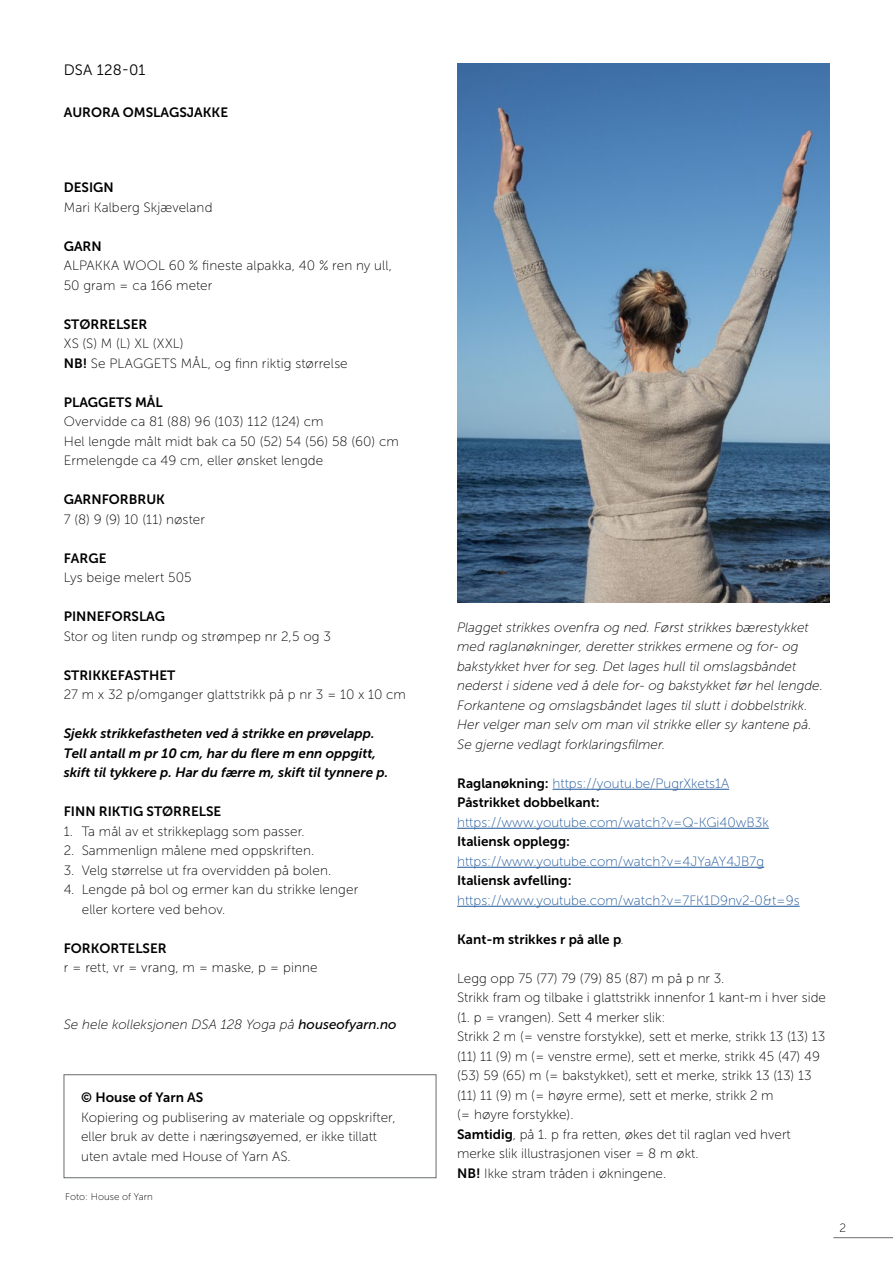
<style>
.page{position:relative;width:893px;height:1263px;background:#fff}
.page>*{position:absolute;margin:0;border:0;box-sizing:border-box;transform-origin:0 0}
.t1{font:15px "Museo Sans 300";letter-spacing:.005em;color:#000}
.INNHOLD_-_Uten_orddeling{font:13.5px/19.5px "Museo Sans 100";color:#000}
.Faktatekst{font:13.5px "Museo Sans 100";letter-spacing:.01em;color:#000}
.INNHOLD_-_Uten_orddeling-2{font:italic 13.5px/19.5px "Museo Sans 100";color:#000}
.INNHOLD_-_Uten_orddeling-3{font:13.5px "Museo Sans 700";color:#000}
.INNHOLD_-_Uten_orddeling-4{font:13.5px "Museo Sans 100";color:#22599b}
.Faktatekst-2{font:italic 13.5px "Museo Sans 700";color:#000}
.Faktatekst-3{font:13.5px "Museo Sans 700";color:#000}
.t2{font:12px "Museo Sans 100";color:#000}
.t3{font:9.75px "Museo Sans 100";color:#000}
.s1{font-family:"Museo Sans 700"}
.s2{font-family:"Museo Sans 500"}
.s3{font-family:"Museo Sans 700";color:#000}
.s4{font-family:"Museo Sans 100";font-style:italic}
</style>
<div class="page">
<hr style="left:833px;top:1237px;width:60px;height:1px;background:#6e6e6e">
<img style="left:457px;top:64px;width:372px;height:538px">
<div style="left:64px;top:1074px;width:372px;height:104px;border:1px solid #686c6e"></div>
<hr style="left:552px;top:789px;width:177px;height:1px;background:#22599b">
<hr style="left:457px;top:828px;width:312px;height:1px;background:#22599b">
<hr style="left:457px;top:867px;width:307px;height:1px;background:#22599b">
<hr style="left:457px;top:906px;width:343px;height:1px;background:#22599b">
<p class="t1" style="left:64px;top:62px;width:83px">DSA 128-01</p>
<p class="INNHOLD_-_Uten_orddeling-3" style="left:64px;top:105px;width:166px">AURORA OMSLAGSJAKKE</p>
<p class="INNHOLD_-_Uten_orddeling-3" style="left:64px;top:180px;width:51px">DESIGN</p>
<p class="Faktatekst" style="left:64px;top:200px;width:150px">Mari Kalberg Skjæveland</p>
<p class="INNHOLD_-_Uten_orddeling-3" style="left:64px;top:239px;width:40px">GARN</p>
<p class="Faktatekst" style="left:64px;top:258px;width:330px">ALPAKKA WOOL 60 % fineste alpakka, 40 % ren ny ull,</p>
<p class="Faktatekst" style="left:64px;top:278px;width:150px">50 gram = ca 166 meter</p>
<p class="INNHOLD_-_Uten_orddeling-3" style="left:64px;top:317px;width:85px">STØRRELSER</p>
<p class="Faktatekst" style="left:64px;top:336px;width:121px">XS (S) M (L) XL (XXL)</p>
<p class="Faktatekst" style="left:64px;top:356px;width:285px"><span class="s1">NB!</span> Se PLAGGETS MÅL, og finn riktig størrelse</p>
<p class="INNHOLD_-_Uten_orddeling-3" style="left:64px;top:395px;width:101px">PLAGGETS MÅL</p>
<p class="Faktatekst" style="left:64px;top:414px;width:261px">Overvidde ca 81 (88) 96 (103) 112 (124) cm</p>
<p class="Faktatekst" style="left:64px;top:434px;width:337px">Hel lengde målt midt bak ca 50 (52) 54 (56) 58 (60) cm</p>
<p class="Faktatekst" style="left:64px;top:453px;width:261px">Ermelengde ca 49 cm, eller ønsket lengde</p>
<p class="INNHOLD_-_Uten_orddeling-3" style="left:64px;top:492px;width:103px">GARNFORBRUK</p>
<p class="Faktatekst" style="left:64px;top:512px;width:143px">7 (8) 9 (9) 10 (11) nøster</p>
<p class="INNHOLD_-_Uten_orddeling-3" style="left:64px;top:551px;width:44px">FARGE</p>
<p class="Faktatekst" style="left:64px;top:570px;width:129px">Lys beige melert 505</p>
<p class="INNHOLD_-_Uten_orddeling-3" style="left:64px;top:609px;width:103px">PINNEFORSLAG</p>
<p class="Faktatekst" style="left:64px;top:629px;width:269px">Stor og liten rundp og strømpep nr 2,5 og 3</p>
<p class="INNHOLD_-_Uten_orddeling-3" style="left:64px;top:668px;width:113px">STRIKKEFASTHET</p>
<p class="Faktatekst" style="left:64px;top:687px;width:344px">27 m x 32 p/omganger glattstrikk på p nr 3 = 10 x 10 cm</p>
<p class="Faktatekst-2" style="left:64px;top:726px;width:312px">Sjekk strikkefastheten ved å strikke en prøvelapp.</p>
<p class="Faktatekst-2" style="left:64px;top:746px;width:314px">Tell antall m pr 10 cm, har du flere m enn oppgitt,</p>
<p class="Faktatekst-2" style="left:64px;top:765px;width:326px">skift til tykkere p. Har du færre m, skift til tynnere p.</p>
<p class="Faktatekst-3" style="left:64px;top:804px;width:159px">FINN RIKTIG STØRRELSE</p>
<p class="Faktatekst" style="left:64px;top:824px;width:243px">1. Ta mål av et strikkeplagg som passer.</p>
<p class="Faktatekst" style="left:64px;top:843px;width:252px">2. Sammenlign målene med oppskriften.</p>
<p class="Faktatekst" style="left:64px;top:863px;width:269px">3. Velg størrelse ut fra overvidden på bolen.</p>
<p class="Faktatekst" style="left:64px;top:882px;width:296px">4. Lengde på bol og ermer kan du strikke lenger</p>
<p class="Faktatekst" style="left:82px;top:902px;width:145px">eller kortere ved behov.</p>
<p class="Faktatekst-3" style="left:64px;top:941px;width:104px">FORKORTELSER</p>
<p class="Faktatekst" style="left:64px;top:960px;width:255px">r = rett, vr = vrang, m = maske, p = pinne</p>
<p class="INNHOLD_-_Uten_orddeling-2" style="left:64px;top:1014px;width:334px">Se hele kolleksjonen DSA 128 Yoga på <span class="s2">houseofyarn.no</span></p>
<p class="INNHOLD_-_Uten_orddeling-3" style="left:81px;top:1090px;width:124px">© House of Yarn AS</p>
<p class="INNHOLD_-_Uten_orddeling" style="left:81px;top:1107px;width:316px">Kopiering og publisering av materiale og oppskrifter,</p>
<p class="INNHOLD_-_Uten_orddeling" style="left:81px;top:1127px;width:298px">eller bruk av dette i næringsøyemed, er ikke tillatt</p>
<p class="INNHOLD_-_Uten_orddeling" style="left:81px;top:1146px;width:211px">uten avtale med House of Yarn AS.</p>
<p class="t3" style="left:65px;top:1191px;width:89px">Foto: House of Yarn</p>
<p class="INNHOLD_-_Uten_orddeling-2" style="left:457px;top:618px;width:367px">Plagget strikkes ovenfra og ned. Først strikkes bærestykket med raglanøkninger, deretter strikkes ermene og for- og bakstykket hver for seg. Det lages hull til omslagsbåndet nederst i sidene ved å dele for- og bakstykket før hel lengde.<br>Forkantene og omslagsbåndet lages til slutt i dobbelstrikk.<br>Her velger man selv om man vil strikke eller sy kantene på.</p>
<p class="INNHOLD_-_Uten_orddeling-2" style="left:457px;top:735px;width:210px">Se gjerne vedlagt forklaringsfilmer.</p>
<p class="INNHOLD_-_Uten_orddeling-4" style="left:457px;top:776px;width:274px"><span class="s3">Raglanøkning:</span> https://youtu.be/PugrXkets1A</p>
<p class="INNHOLD_-_Uten_orddeling-3" style="left:457px;top:795px;width:144px">Påstrikket dobbelkant:</p>
<p class="INNHOLD_-_Uten_orddeling-4" style="left:457px;top:815px;width:313px">https://www.youtube.com/watch?v=Q-KGi40wB3k</p>
<p class="INNHOLD_-_Uten_orddeling-3" style="left:457px;top:834px;width:114px">Italiensk opplegg:</p>
<p class="INNHOLD_-_Uten_orddeling-4" style="left:457px;top:854px;width:309px">https://www.youtube.com/watch?v=4JYaAY4JB7g</p>
<p class="INNHOLD_-_Uten_orddeling-3" style="left:457px;top:873px;width:116px">Italiensk avfelling:</p>
<p class="INNHOLD_-_Uten_orddeling-4" style="left:457px;top:893px;width:344px">https://www.youtube.com/watch?v=7FK1D9nv2-0&amp;t=9s</p>
<p class="INNHOLD_-_Uten_orddeling-3" style="left:457px;top:932px;width:169px">Kant-m strikkes r på alle p<span class="s4">.</span></p>
<p class="INNHOLD_-_Uten_orddeling" style="left:457px;top:969px;width:269px">Legg opp 75 (77) 79 (79) 85 (87) m på p nr 3.</p>
<p class="INNHOLD_-_Uten_orddeling" style="left:457px;top:988px;width:370px">Strikk fram og tilbake i glattstrikk innenfor 1 kant-m i hver side (1. p = vrangen). Sett 4 merker slik:</p>
<p class="INNHOLD_-_Uten_orddeling" style="left:457px;top:1027px;width:370px">Strikk 2 m (= venstre forstykke), sett et merke, strikk 13 (13) 13 (11) 11 (9) m (= venstre erme), sett et merke, strikk 45 (47) 49 (53) 59 (65) m (= bakstykket), sett et merke, strikk 13 (13) 13 (11) 11 (9) m (= høyre erme), sett et merke, strikk 2 m</p>
<p class="INNHOLD_-_Uten_orddeling" style="left:457px;top:1105px;width:118px">(= høyre forstykke).</p>
<p class="INNHOLD_-_Uten_orddeling" style="left:457px;top:1125px;width:335px"><span class="s1">Samtidig</span>, på 1. p fra retten, økes det til raglan ved hvert merke slik illustrasjonen viser = 8 m økt.</p>
<p class="INNHOLD_-_Uten_orddeling" style="left:457px;top:1164px;width:211px"><span class="s1">NB!</span> Ikke stram tråden i økningene.</p>
<p class="t2" style="left:839px;top:1221px;width:8px">2</p>
</div>
